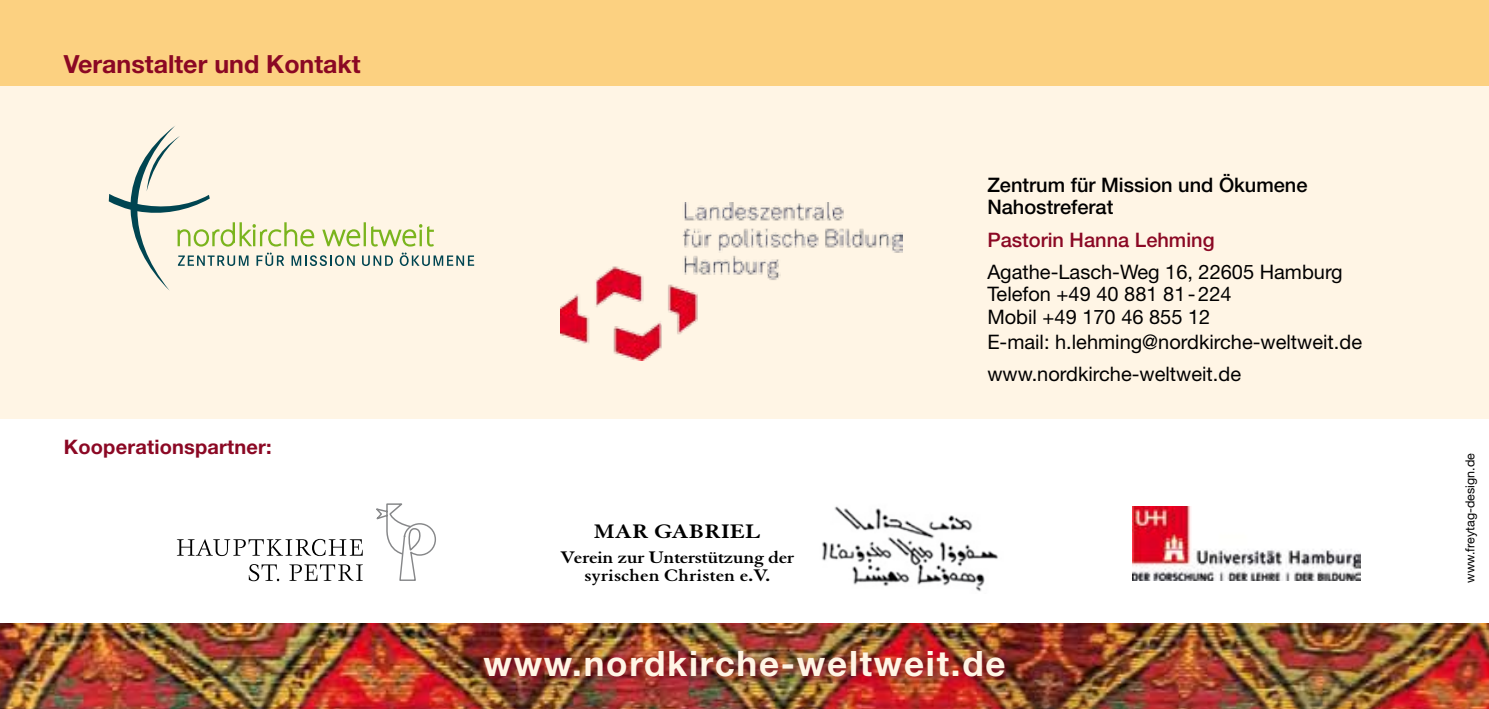
<style>
.page{position:relative;width:1489px;height:709px;background:#fff}
.page>*{position:absolute;margin:0;border:0;box-sizing:border-box;transform-origin:0 0}
.t1{font:700 35px "Helvetica Neue LT Std";letter-spacing:.05em;color:#fff5e5}
.t2{font:700 25px "Helvetica Neue LT Std";color:#8b0824}
.t3{font:700 21.25px "Granjon";color:#000;scale:1.15 1}
.t4{font:20px/22.5px "Helvetica Neue LT Std";color:#000}
.t5{font:500 20px/22.5px "Helvetica Neue LT Std";color:#000}
.t6{font:700 20px "Helvetica Neue LT Std";letter-spacing:.01em;color:#8b0824}
.t7{font:500 20px "Helvetica Neue LT Std";color:#8b0824}
.t8{font:700 18.25px/18.2px "Granjon";letter-spacing:-.02em;color:#000;text-align:center;scale:1.15 1}
.t9{font:12.5px "Helvetica Neue LT Std";color:#000}
</style>
<div class="page">
<div style="left:0;top:85px;width:1488px;height:333px;background:#fff5e5"></div>
<div style="left:0;top:0;width:1488px;height:85px;background:#fcd181"></div>
<svg style="left:109px;top:126px;width:365px;height:165px"></svg>
<img style="left:560px;top:203px;width:342px;height:157px">
<img style="left:0;top:624px;width:1488px;height:85px">
<img style="left:480px;top:647px;width:534px;height:39px">
<img style="left:1132px;top:507px;width:228px;height:73px">
<svg style="left:376px;top:503px;width:60px;height:78px"></svg>
<svg style="left:177px;top:539px;width:186px;height:17px"></svg>
<svg style="left:249px;top:564px;width:30px;height:17px"></svg>
<svg style="left:289px;top:564px;width:74px;height:17px"></svg>
<img style="left:822px;top:506px;width:176px;height:86px">
<p class="t2" style="left:64px;top:48px;width:298px">Veranstalter und Kontakt</p>
<p class="t6" style="left:64px;top:434px;width:209px">Kooperationspartner:</p>
<p class="t5" style="left:987px;top:173px;width:322px">Zentrum für Mission und Ökumene<br>Nahostreferat</p>
<p class="t7" style="left:987px;top:227px;width:229px">Pastorin Hanna Lehming</p>
<p class="t3" style="left:594px;top:520px;width:146px">MAR GABRIEL</p>
<p class="t8" style="left:560px;top:547px;width:205px">Verein zur Unterstützung der syrischen Christen e.V.</p>
<p class="t4" style="left:987px;top:260px;width:357px">Agathe-Lasch-Weg 16, 22605 Hamburg<br>Telefon +49 40 881 81-224<br>Mobil +49 170 46 855 12</p>
<p class="t4" style="left:987px;top:325px;width:376px;line-height:32.5px">E-mail: h.lehming@nordkirche-weltweit.de www.nordkirche-weltweit.de</p>
<h1 class="t1" style="left:483px;top:641px;width:523px">www.nordkirche-weltweit.de</h1>
<p class="t9" style="left:1462px;top:582px;width:131px;rotate:-90deg">www.freytag-design.de</p>
</div>
